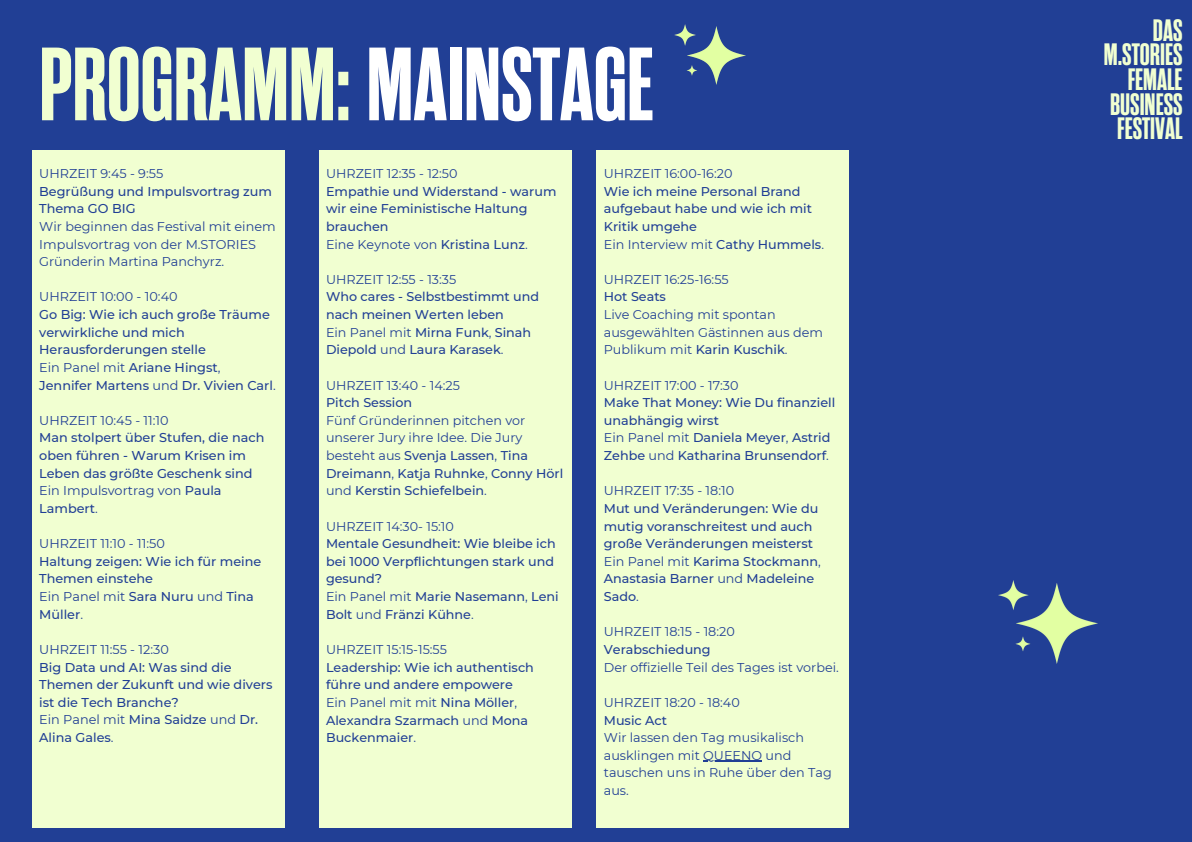
<style>
.page{position:relative;width:1192px;height:842px;background:#213f95}
.page>*{position:absolute;margin:0;border:0;box-sizing:border-box;transform-origin:0 0}
.t1{font:700 103.85px "Rama Gothic MW01";color:#f1ffd1}
.t2{font:700 30.9px/24.6px "Rama Gothic MW01";color:#f1ffd1;text-align:right}
.t3{font:500 12.8px/17.6px "Montserrat";color:#213f95}
.t4{font:12.8px/17.6px "Montserrat";color:#213f95}
.t5{font:500 12.75px/17.6px "Montserrat";color:#213f95}
.t6{font:12.75px/17.6px "Montserrat";color:#213f95}
.t7{font:500 12.7px/17.6px "Montserrat";color:#213f95}
.t8{font:12.7px/17.6px "Montserrat";color:#213f95}
.s1{color:#fff}
.s2{font-weight:400}
.s3{font-weight:500}
</style>
<div class="page">
<div style="left:319px;top:150px;width:253px;height:677px;background:#f1ffd1"></div>
<div style="left:596px;top:150px;width:253px;height:677px;background:#f1ffd1"></div>
<img style="left:674px;top:24px;width:72px;height:60px">
<div style="left:32px;top:150px;width:252px;height:677px;background:#f1ffd1"></div>
<hr style="left:703px;top:760px;width:59px;height:2px;background:#213f95">
<img style="left:999px;top:581px;width:98px;height:82px">
<p class="t1" style="left:39px;top:32px;width:616px">PROGRAMM: <span class="s1">MAINSTAGE</span></p>
<h2 class="t4" style="left:39px;top:165px;width:126px">UHRZEIT 9:45 - 9:55</h2>
<p class="t3" style="left:39px;top:182px;width:234px">Begrüßung und Impulsvortrag zum<br>Thema GO BIG</p>
<p class="t4" style="left:39px;top:218px;width:238px">Wir beginnen das Festival mit einem<br>Impulsvortrag von der M.STORIES<br>Gründerin Martina Panchyrz.</p>
<p class="t4" style="left:39px;top:288px;width:140px">UHRZEIT 10:00 - 10:40</p>
<p class="t3" style="left:39px;top:306px;width:232px">Go Big: Wie ich auch große Träume verwirkliche und mich<br>Herausforderungen stelle</p>
<p class="t3" style="left:39px;top:359px;width:238px"><span class="s2">Ein Panel mit</span> Ariane Hingst<span class="s2">,<br></span>Jennifer Martens <span class="s2">und</span> Dr. Vivien Carl<span class="s2">.</span></p>
<p class="t4" style="left:39px;top:411px;width:131px">UHRZEIT 10:45 - 11:10</p>
<p class="t3" style="left:39px;top:429px;width:227px">Man stolpert über Stufen, die nach oben führen - Warum Krisen im<br>Leben das größte Geschenk sind</p>
<p class="t4" style="left:39px;top:482px;width:184px">Ein Impulsvortrag von <span class="s3">Paula<br>Lambert</span>.</p>
<p class="t4" style="left:39px;top:535px;width:127px">UHRZEIT 11:10 - 11:50</p>
<p class="t3" style="left:39px;top:552px;width:224px">Haltung zeigen: Wie ich für meine<br>Themen einstehe</p>
<p class="t3" style="left:39px;top:588px;width:216px"><span class="s2">Ein Panel mit</span> Sara Nuru <span class="s2">und</span> Tina<br>Müller<span class="s2">.</span></p>
<p class="t4" style="left:39px;top:641px;width:131px">UHRZEIT 11:55 - 12:30</p>
<p class="t3" style="left:39px;top:658px;width:235px">Big Data und AI: Was sind die<br>Themen der Zukunft und wie divers ist die Tech Branche?</p>
<p class="t3" style="left:39px;top:711px;width:221px"><span class="s2">Ein Panel mit</span> Mina Saidze <span class="s2">und</span> Dr.<br>Alina Gales<span class="s2">.</span></p>
<p class="t8" style="left:326px;top:165px;width:133px">UHRZEIT 12:35 - 12:50</p>
<p class="t7" style="left:326px;top:182px;width:232px">Empathie und Widerstand - warum wir eine Feministische Haltung brauchen</p>
<p class="t8" style="left:326px;top:235px;width:203px">Eine Keynote von <span class="s3">Kristina Lunz</span>.</p>
<p class="t8" style="left:326px;top:270px;width:132px">UHRZEIT 12:55 - 13:35</p>
<p class="t7" style="left:326px;top:288px;width:215px">Who cares - Selbstbestimmt und nach meinen Werten leben</p>
<p class="t7" style="left:326px;top:323px;width:207px"><span class="s2">Ein Panel mit</span> Mirna Funk<span class="s2">,</span> Sinah<br>Diepold <span class="s2">und</span> Laura Karasek<span class="s2">.</span></p>
<p class="t8" style="left:326px;top:376px;width:135px">UHRZEIT 13:40 - 14:25</p>
<p class="t7" style="left:326px;top:394px;width:88px">Pitch Session</p>
<p class="t8" style="left:326px;top:411px;width:239px">Fünf Gründerinnen pitchen vor unserer Jury ihre Idee. Die Jury besteht aus <span class="s3">Svenja Lassen</span>, <span class="s3">Tina<br>Dreimann</span>, <span class="s3">Katja Ruhnke</span>, <span class="s3">Conny Hörl </span>und <span class="s3">Kerstin Schiefelbein</span>.</p>
<p class="t8" style="left:326px;top:517px;width:129px">UHRZEIT 14:30- 15:10</p>
<p class="t7" style="left:326px;top:535px;width:231px">Mentale Gesundheit: Wie bleibe ich bei 1000 Verpflichtungen stark und gesund?</p>
<p class="t7" style="left:326px;top:588px;width:234px"><span class="s2">Ein Panel mit</span> Marie Nasemann<span class="s2">,</span> Leni<br>Bolt <span class="s2">und</span> Fränzi Kühne<span class="s2">.</span></p>
<p class="t8" style="left:326px;top:641px;width:122px">UHRZEIT 15:15-15:55</p>
<p class="t7" style="left:326px;top:658px;width:209px">Leadership: Wie ich authentisch führe und andere empowere</p>
<p class="t7" style="left:326px;top:693px;width:204px"><span class="s2">Ein Panel mit mit</span> Nina Möller<span class="s2">,<br></span>Alexandra Szarmach <span class="s2">und</span> Mona<br>Buckenmaier<span class="s2">.</span></p>
<p class="t6" style="left:604px;top:165px;width:130px">UHRZEIT 16:00-16:20</p>
<p class="t5" style="left:604px;top:182px;width:210px">Wie ich meine Personal Brand aufgebaut habe und wie ich mit<br>Kritik umgehe</p>
<p class="t6" style="left:604px;top:235px;width:222px">Ein Interview mit <span class="s3">Cathy Hummels</span>.</p>
<p class="t6" style="left:604px;top:270px;width:126px">UHRZEIT 16:25-16:55</p>
<p class="t5" style="left:604px;top:288px;width:64px">Hot Seats</p>
<p class="t6" style="left:604px;top:306px;width:221px">Live Coaching mit spontan ausgewählten Gästinnen aus dem<br>Publikum mit <span class="s3">Karin Kuschik</span>.</p>
<p class="t6" style="left:604px;top:376px;width:136px">UHRZEIT 17:00 - 17:30</p>
<p class="t5" style="left:604px;top:394px;width:233px">Make That Money: Wie Du finanziell unabhängig wirst</p>
<p class="t5" style="left:604px;top:429px;width:228px"><span class="s2">Ein Panel mit</span> Daniela Meyer<span class="s2">,</span> Astrid<br>Zehbe <span class="s2">und</span> Katharina Brunsendorf<span class="s2">.</span></p>
<p class="t6" style="left:604px;top:482px;width:132px">UHRZEIT 17:35 - 18:10</p>
<p class="t5" style="left:604px;top:500px;width:216px">Mut und Veränderungen: Wie du mutig voranschreitest und auch große Veränderungen meisterst</p>
<p class="t5" style="left:604px;top:552px;width:218px"><span class="s2">Ein Panel mit</span> Karima Stockmann<span class="s2">,<br></span>Anastasia Barner <span class="s2">und</span> Madeleine<br>Sado<span class="s2">.</span></p>
<p class="t6" style="left:604px;top:623px;width:132px">UHRZEIT 18:15 - 18:20</p>
<p class="t5" style="left:604px;top:641px;width:108px">Verabschiedung</p>
<p class="t6" style="left:604px;top:658px;width:236px">Der offizielle Teil des Tages ist vorbei.</p>
<p class="t6" style="left:604px;top:693px;width:138px">UHRZEIT 18:20 - 18:40</p>
<p class="t5" style="left:604px;top:711px;width:65px">Music Act</p>
<p class="t6" style="left:604px;top:729px;width:202px">Wir lassen den Tag musikalisch ausklingen mit QUEENO und</p>
<p class="t6" style="left:604px;top:764px;width:229px">tauschen uns in Ruhe über den Tag aus.</p>
<p class="t2" style="left:1104px;top:18px;width:80px">DAS<br>M.STORIES<br>FEMALE<br>BUSINESS<br>FESTIVAL</p>
</div>
